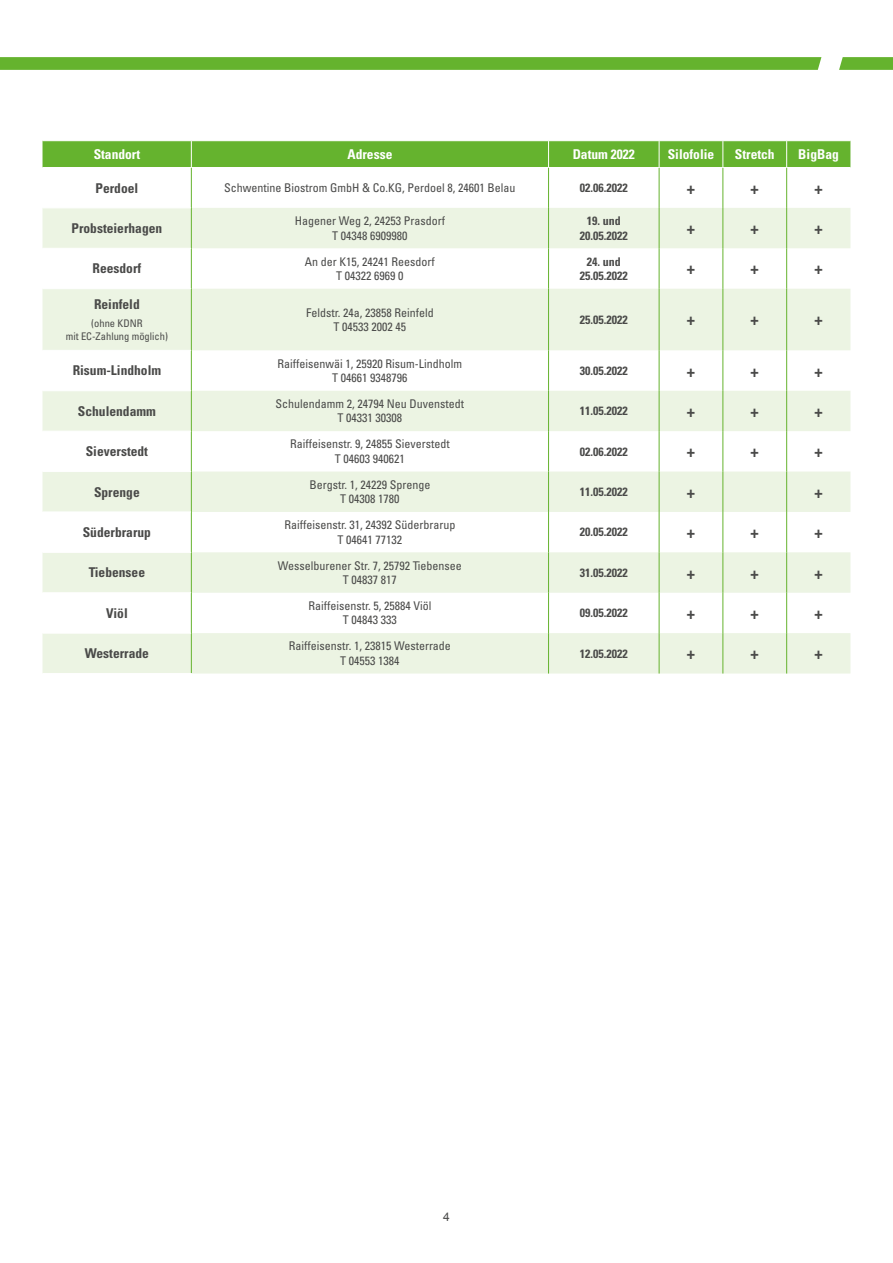
<style>
.page{position:relative;width:893px;height:1263px;background:#fff}
.page>*{position:absolute;margin:0;border:0;box-sizing:border-box;transform-origin:0 0}
.t1{font:700 condensed 16.5px "Univers LT Std";color:#4a4a49}
.t2{font:700 condensed 13.5px "Univers LT Std";color:#4a4a49}
.t3{font:700 condensed 13.5px "Univers LT Std";color:#fff}
.t4{font:condensed 12px/14.4px "Univers LT Std";color:#4a4a49;text-align:center}
.t5{font:700 condensed 12px/14.4px "Univers LT Std";color:#4a4a49;text-align:center}
.t6{font:12px "Arial";color:#4a4a49}
.t7{font:condensed 10.5px/12.6px "Univers LT Std";color:#4a4a49;text-align:center}
</style>
<div class="page">
<svg style="left:0;top:57px;width:893px;height:13px;background:#6bb636"></svg>
<svg style="left:43px;top:208px;width:807px;height:465px;fill:#ecf4e3"></svg>
<hr style="left:191px;top:168px;width:1px;height:40px;background:#65b32e">
<hr style="left:548px;top:168px;width:1px;height:40px;background:#65b32e">
<hr style="left:191px;top:208px;width:1px;height:40px;background:#65b32e">
<hr style="left:548px;top:208px;width:1px;height:40px;background:#65b32e">
<hr style="left:191px;top:248px;width:1px;height:41px;background:#65b32e">
<hr style="left:548px;top:248px;width:1px;height:41px;background:#65b32e">
<hr style="left:191px;top:289px;width:1px;height:61px;background:#65b32e">
<hr style="left:548px;top:289px;width:1px;height:61px;background:#65b32e">
<hr style="left:191px;top:350px;width:1px;height:41px;background:#65b32e">
<hr style="left:548px;top:350px;width:1px;height:41px;background:#65b32e">
<hr style="left:191px;top:391px;width:1px;height:40px;background:#65b32e">
<hr style="left:548px;top:391px;width:1px;height:40px;background:#65b32e">
<hr style="left:191px;top:431px;width:1px;height:40px;background:#65b32e">
<hr style="left:548px;top:431px;width:1px;height:40px;background:#65b32e">
<hr style="left:191px;top:471px;width:1px;height:41px;background:#65b32e">
<hr style="left:548px;top:471px;width:1px;height:41px;background:#65b32e">
<hr style="left:191px;top:512px;width:1px;height:40px;background:#65b32e">
<hr style="left:548px;top:512px;width:1px;height:40px;background:#65b32e">
<hr style="left:191px;top:552px;width:1px;height:41px;background:#65b32e">
<hr style="left:548px;top:552px;width:1px;height:41px;background:#65b32e">
<hr style="left:191px;top:593px;width:1px;height:40px;background:#65b32e">
<hr style="left:548px;top:593px;width:1px;height:40px;background:#65b32e">
<hr style="left:191px;top:633px;width:1px;height:40px;background:#65b32e">
<hr style="left:548px;top:633px;width:1px;height:40px;background:#65b32e">
<hr style="left:659px;top:512px;width:1px;height:40px;background:#65b32e">
<hr style="left:722px;top:512px;width:1px;height:40px;background:#65b32e">
<hr style="left:786px;top:512px;width:1px;height:40px;background:#65b32e">
<hr style="left:659px;top:350px;width:1px;height:41px;background:#65b32e">
<hr style="left:722px;top:350px;width:1px;height:41px;background:#65b32e">
<hr style="left:786px;top:350px;width:1px;height:41px;background:#65b32e">
<hr style="left:659px;top:391px;width:1px;height:40px;background:#65b32e">
<hr style="left:722px;top:391px;width:1px;height:40px;background:#65b32e">
<hr style="left:786px;top:391px;width:1px;height:40px;background:#65b32e">
<hr style="left:43px;top:248px;width:148px;height:1px;background:#fff">
<hr style="left:43px;top:288px;width:148px;height:1px;background:#fff">
<hr style="left:43px;top:350px;width:148px;height:1px;background:#fff">
<hr style="left:43px;top:390px;width:148px;height:1px;background:#fff">
<hr style="left:43px;top:431px;width:148px;height:1px;background:#fff">
<hr style="left:43px;top:471px;width:148px;height:1px;background:#fff">
<hr style="left:43px;top:512px;width:148px;height:1px;background:#fff">
<hr style="left:43px;top:552px;width:148px;height:1px;background:#fff">
<hr style="left:43px;top:592px;width:148px;height:1px;background:#fff">
<hr style="left:43px;top:633px;width:148px;height:1px;background:#fff">
<hr style="left:659px;top:431px;width:1px;height:40px;background:#65b32e">
<hr style="left:722px;top:431px;width:1px;height:40px;background:#65b32e">
<hr style="left:786px;top:431px;width:1px;height:40px;background:#65b32e">
<hr style="left:659px;top:471px;width:1px;height:41px;background:#65b32e">
<hr style="left:722px;top:471px;width:1px;height:41px;background:#65b32e">
<hr style="left:786px;top:471px;width:1px;height:41px;background:#65b32e">
<hr style="left:659px;top:168px;width:1px;height:40px;background:#65b32e">
<hr style="left:722px;top:168px;width:1px;height:40px;background:#65b32e">
<hr style="left:786px;top:168px;width:1px;height:40px;background:#65b32e">
<hr style="left:659px;top:208px;width:1px;height:40px;background:#65b32e">
<hr style="left:659px;top:552px;width:1px;height:41px;background:#65b32e">
<hr style="left:722px;top:208px;width:1px;height:40px;background:#65b32e">
<hr style="left:722px;top:552px;width:1px;height:41px;background:#65b32e">
<hr style="left:786px;top:208px;width:1px;height:40px;background:#65b32e">
<hr style="left:786px;top:552px;width:1px;height:41px;background:#65b32e">
<hr style="left:659px;top:248px;width:1px;height:41px;background:#65b32e">
<hr style="left:659px;top:593px;width:1px;height:40px;background:#65b32e">
<hr style="left:722px;top:248px;width:1px;height:41px;background:#65b32e">
<hr style="left:722px;top:593px;width:1px;height:40px;background:#65b32e">
<hr style="left:786px;top:248px;width:1px;height:41px;background:#65b32e">
<hr style="left:786px;top:593px;width:1px;height:40px;background:#65b32e">
<hr style="left:659px;top:289px;width:1px;height:61px;background:#65b32e">
<hr style="left:722px;top:289px;width:1px;height:61px;background:#65b32e">
<hr style="left:786px;top:289px;width:1px;height:61px;background:#65b32e">
<hr style="left:659px;top:633px;width:1px;height:40px;background:#65b32e">
<hr style="left:722px;top:633px;width:1px;height:40px;background:#65b32e">
<hr style="left:786px;top:633px;width:1px;height:40px;background:#65b32e">
<div style="left:43px;top:141px;width:807px;height:26px;background:#65b32e"></div>
<p class="t3" style="left:94px;top:146px;width:48px">Standort</p>
<p class="t3" style="left:347px;top:146px;width:46px">Adresse</p>
<p class="t3" style="left:573px;top:146px;width:64px">Datum 2022</p>
<p class="t3" style="left:668px;top:146px;width:48px">Silofolie</p>
<p class="t3" style="left:735px;top:146px;width:41px">Stretch</p>
<p class="t3" style="left:798px;top:146px;width:42px">BigBag</p>
<p class="t2" style="left:96px;top:179px;width:44px">Perdoel</p>
<p class="t4" style="left:224px;top:180px;width:293px">Schwentine Biostrom GmbH &amp; Co.KG, Perdoel 8, 24601 Belau</p>
<p class="t5" style="left:580px;top:180px;width:49px">02.06.2022</p>
<h1 class="t1" style="left:687px;top:178px;width:10px">+</h1>
<h1 class="t1" style="left:751px;top:178px;width:10px">+</h1>
<h1 class="t1" style="left:814px;top:178px;width:10px">+</h1>
<p class="t2" style="left:72px;top:220px;width:92px">Probsteierhagen</p>
<p class="t4" style="left:295px;top:214px;width:152px">Hagener Weg 2, 24253 Prasdorf<br>T 04348 6909980</p>
<p class="t5" style="left:580px;top:214px;width:49px">19. und<br>20.05.2022</p>
<h1 class="t1" style="left:687px;top:218px;width:10px">+</h1>
<h1 class="t1" style="left:751px;top:218px;width:10px">+</h1>
<h1 class="t1" style="left:814px;top:218px;width:10px">+</h1>
<p class="t2" style="left:93px;top:260px;width:50px">Reesdorf</p>
<p class="t4" style="left:305px;top:254px;width:131px">An der K15, 24241 Reesdorf<br>T 04322 6969 0</p>
<p class="t5" style="left:580px;top:254px;width:49px">24. und<br>25.05.2022</p>
<h1 class="t1" style="left:687px;top:258px;width:10px">+</h1>
<h1 class="t1" style="left:751px;top:258px;width:10px">+</h1>
<h1 class="t1" style="left:814px;top:258px;width:10px">+</h1>
<p class="t2" style="left:94px;top:296px;width:47px">Reinfeld</p>
<p class="t7" style="left:66px;top:317px;width:104px">(ohne KDNR<br>mit EC-Zahlung möglich)</p>
<p class="t4" style="left:306px;top:305px;width:129px">Feldstr. 24a, 23858 Reinfeld<br>T 04533 2002 45</p>
<p class="t5" style="left:580px;top:312px;width:49px">25.05.2022</p>
<h1 class="t1" style="left:687px;top:309px;width:10px">+</h1>
<h1 class="t1" style="left:751px;top:309px;width:10px">+</h1>
<h1 class="t1" style="left:814px;top:309px;width:10px">+</h1>
<p class="t2" style="left:73px;top:362px;width:90px">Risum-Lindholm</p>
<p class="t4" style="left:278px;top:356px;width:186px">Raiffeisenwäi 1, 25920 Risum-Lindholm<br>T 04661 9348796</p>
<p class="t5" style="left:580px;top:363px;width:49px">30.05.2022</p>
<h1 class="t1" style="left:687px;top:360px;width:10px">+</h1>
<h1 class="t1" style="left:751px;top:360px;width:10px">+</h1>
<h1 class="t1" style="left:814px;top:360px;width:10px">+</h1>
<p class="t2" style="left:78px;top:403px;width:80px">Schulendamm</p>
<p class="t4" style="left:276px;top:396px;width:190px">Schulendamm 2, 24794 Neu Duvenstedt<br>T 04331 30308</p>
<p class="t5" style="left:580px;top:404px;width:49px">11.05.2022</p>
<h1 class="t1" style="left:687px;top:401px;width:10px">+</h1>
<h1 class="t1" style="left:751px;top:401px;width:10px">+</h1>
<h1 class="t1" style="left:814px;top:401px;width:10px">+</h1>
<p class="t2" style="left:86px;top:443px;width:64px">Sieverstedt</p>
<p class="t4" style="left:290px;top:437px;width:161px">Raiffeisenstr. 9, 24855 Sieverstedt<br>T 04603 940621</p>
<p class="t5" style="left:580px;top:444px;width:49px">02.06.2022</p>
<h1 class="t1" style="left:687px;top:441px;width:10px">+</h1>
<h1 class="t1" style="left:751px;top:441px;width:10px">+</h1>
<h1 class="t1" style="left:814px;top:441px;width:10px">+</h1>
<p class="t2" style="left:94px;top:483px;width:47px">Sprenge</p>
<p class="t4" style="left:309px;top:477px;width:123px">Bergstr. 1, 24229 Sprenge<br>T 04308 1780</p>
<p class="t5" style="left:580px;top:485px;width:49px">11.05.2022</p>
<h1 class="t1" style="left:687px;top:482px;width:10px">+</h1>
<h1 class="t1" style="left:814px;top:482px;width:10px">+</h1>
<p class="t2" style="left:83px;top:524px;width:70px">Süderbrarup</p>
<p class="t4" style="left:284px;top:518px;width:173px">Raiffeisenstr. 31, 24392 Süderbrarup<br>T 04641 77132</p>
<p class="t5" style="left:580px;top:525px;width:49px">20.05.2022</p>
<h1 class="t1" style="left:687px;top:522px;width:10px">+</h1>
<h1 class="t1" style="left:751px;top:522px;width:10px">+</h1>
<h1 class="t1" style="left:814px;top:522px;width:10px">+</h1>
<p class="t2" style="left:89px;top:564px;width:58px">Tiebensee</p>
<p class="t4" style="left:278px;top:558px;width:186px">Wesselburener Str. 7, 25792 Tiebensee<br>T 04837 817</p>
<p class="t5" style="left:580px;top:565px;width:49px">31.05.2022</p>
<h1 class="t1" style="left:687px;top:562px;width:10px">+</h1>
<h1 class="t1" style="left:751px;top:562px;width:10px">+</h1>
<h1 class="t1" style="left:814px;top:562px;width:10px">+</h1>
<p class="t2" style="left:106px;top:605px;width:23px">Viöl</p>
<p class="t4" style="left:308px;top:598px;width:125px">Raiffeisenstr. 5, 25884 Viöl<br>T 04843 333</p>
<p class="t5" style="left:580px;top:606px;width:49px">09.05.2022</p>
<h1 class="t1" style="left:687px;top:603px;width:10px">+</h1>
<h1 class="t1" style="left:751px;top:603px;width:10px">+</h1>
<h1 class="t1" style="left:814px;top:603px;width:10px">+</h1>
<p class="t2" style="left:85px;top:645px;width:66px">Westerrade</p>
<p class="t4" style="left:289px;top:639px;width:164px">Raiffeisenstr. 1, 23815 Westerrade<br>T 04553 1384</p>
<p class="t5" style="left:580px;top:646px;width:49px">12.05.2022</p>
<h1 class="t1" style="left:687px;top:643px;width:10px">+</h1>
<h1 class="t1" style="left:751px;top:643px;width:10px">+</h1>
<h1 class="t1" style="left:814px;top:643px;width:10px">+</h1>
<p class="t6" style="left:443px;top:1209px;width:8px">4</p>
</div>
